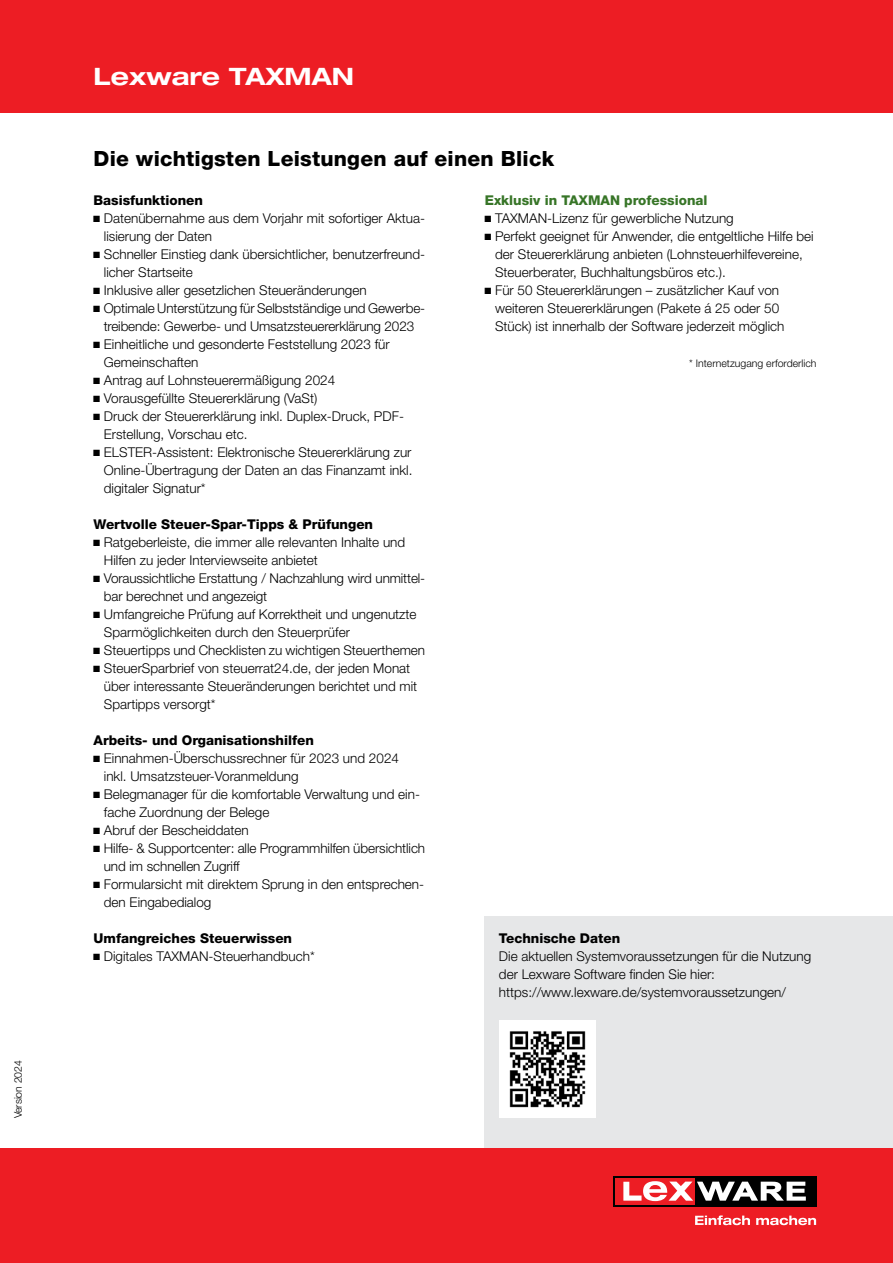
<style>
.page{position:relative;width:893px;height:1263px;background:#fff}
.page>*{position:absolute;margin:0;border:0;box-sizing:border-box;transform-origin:0 0}
.t1{font:700 expanded 24px "Helvetica Neue LT Std";color:#fff}
.t2{font:800 21px "Helvetica Neue LT Std";letter-spacing:.01em;color:#000}
.t3{font:300 13.5px/18px "Helvetica Neue LT Std";color:#000}
.t4{font:800 13.5px "Helvetica Neue LT Std";color:#000}
.t5{font:800 13.5px "Helvetica Neue LT Std";color:#377527}
.t6{font:300 10.5px "Helvetica Neue LT Std";color:#000}
</style>
<div class="page">
<div style="left:485px;top:916px;width:408px;height:246px;background:#e6e7e8"></div>
<img style="left:499px;top:1021px;width:97px;height:96px">
<div style="left:0;top:1148px;width:893px;height:115px;background:#ed1d24"></div>
<div style="left:613px;top:1176px;width:203px;height:30px;background:#000"></div>
<div style="left:615px;top:1178px;width:80px;height:26px;background:#ed1d24"></div>
<svg style="left:623px;top:1181px;width:183px;height:20px"></svg>
<svg style="left:695px;top:1215px;width:55px;height:10px"></svg>
<svg style="left:756px;top:1215px;width:60px;height:10px"></svg>
<div style="left:0;top:0;width:893px;height:113px;background:#ed1d24"></div>
<p class="t6" style="left:12px;top:1118px;width:59px;rotate:-90deg">Version 2024</p>
<h1 class="t1" style="left:94px;top:62px;width:262px">Lexware TAXMAN</h1>
<h2 class="t2" style="left:94px;top:146px;width:462px">Die wichtigsten Leistungen auf einen Blick</h2>
<p class="t4" style="left:94px;top:192px;width:111px">Basisfunktionen</p>
<p class="t3" style="left:104px;top:209px;width:323px;text-indent:-10px">■ Datenübernahme aus dem Vorjahr mit sofortiger Aktua&shy;lisierung der Daten</p>
<p class="t3" style="left:104px;top:245px;width:323px;text-indent:-10px">■ Schneller Einstieg dank übersichtlicher, benutzerfreund&shy;licher Startseite</p>
<p class="t3" style="left:94px;top:281px;width:275px">■ Inklusive aller gesetzlichen Steueränderungen</p>
<p class="t3" style="left:94px;top:299px;width:333px;text-align:center">■ Optimale Unterstützung für Selbstständige und Gewerbe&shy;treibende: Gewerbe- und Umsatzsteuererklärung 2023</p>
<p class="t3" style="left:104px;top:335px;width:287px;text-indent:-10px">■ Einheitliche und gesonderte Feststellung 2023 für<br>Gemeinschaften</p>
<p class="t3" style="left:94px;top:371px;width:243px">■ Antrag auf Lohnsteuerermäßigung 2024</p>
<p class="t3" style="left:94px;top:389px;width:225px">■ Vorausgefüllte Steuererklärung (VaSt)</p>
<p class="t3" style="left:104px;top:407px;width:302px;text-indent:-10px">■ Druck der Steuererklärung inkl. Duplex-Druck, PDF-<br>Erstellung, Vorschau etc.</p>
<p class="t3" style="left:104px;top:443px;width:310px;text-align:justify;text-indent:-10px">■ ELSTER-Assistent: Elektronische Steuererklärung zur Online-Übertragung der Daten an das Finanzamt inkl. digitaler Signatur*</p>
<p class="t4" style="left:94px;top:516px;width:281px">Wertvolle Steuer-Spar-Tipps &amp; Prüfungen</p>
<p class="t3" style="left:104px;top:533px;width:303px;text-indent:-10px">■ Ratgeberleiste, die immer alle relevanten Inhalte und<br>Hilfen zu jeder Interviewseite anbietet</p>
<p class="t3" style="left:104px;top:569px;width:323px;text-indent:-10px">■ Voraussichtliche Erstattung / Nachzahlung wird unmittel&shy;bar berechnet und angezeigt</p>
<p class="t3" style="left:104px;top:605px;width:314px;text-indent:-10px">■ Umfangreiche Prüfung auf Korrektheit und ungenutzte<br>Sparmöglichkeiten durch den Steuerprüfer</p>
<p class="t3" style="left:94px;top:641px;width:333px">■ Steuertipps und Checklisten zu wichtigen Steuerthemen</p>
<p class="t3" style="left:104px;top:659px;width:315px;text-indent:-10px">■ SteuerSparbrief von steuerrat24.de, der jeden Monat über interessante Steueränderungen berichtet und mit<br>Spartipps versorgt*</p>
<p class="t4" style="left:94px;top:732px;width:222px">Arbeits- und Organisationshilfen</p>
<p class="t3" style="left:104px;top:749px;width:297px;text-indent:-10px">■ Einnahmen-Überschussrechner für 2023 und 2024 inkl. Umsatzsteuer-Voranmeldung</p>
<p class="t3" style="left:104px;top:785px;width:318px;text-indent:-10px">■ Belegmanager für die komfortable Verwaltung und ein&shy;fache Zuordnung der Belege</p>
<p class="t3" style="left:94px;top:821px;width:157px">■ Abruf der Bescheiddaten</p>
<p class="t3" style="left:104px;top:839px;width:323px;text-indent:-10px">■ Hilfe- &amp; Supportcenter: alle Programmhilfen übersichtlich und im schnellen Zugriff</p>
<p class="t3" style="left:104px;top:875px;width:322px;text-indent:-10px">■ Formularsicht mit direktem Sprung in den entsprechen&shy;den Eingabedialog</p>
<p class="t4" style="left:94px;top:930px;width:200px">Umfangreiches Steuerwissen</p>
<p class="t3" style="left:94px;top:947px;width:223px">■ Digitales TAXMAN-Steuerhandbuch*</p>
<p class="t5" style="left:485px;top:192px;width:224px">Exklusiv in TAXMAN professional</p>
<p class="t3" style="left:485px;top:209px;width:250px">■ TAXMAN-Lizenz für gewerbliche Nutzung</p>
<p class="t3" style="left:495px;top:227px;width:320px;text-indent:-10px">■ Perfekt geeignet für Anwender, die entgeltliche Hilfe bei der Steuererklärung anbieten (Lohnsteuerhilfevereine,<br>Steuerberater, Buchhaltungsbüros etc.).</p>
<p class="t3" style="left:495px;top:281px;width:291px;text-indent:-10px">■ Für 50 Steuererklärungen – zusätzlicher Kauf von weiteren Steuererklärungen (Pakete á 25 oder 50<br>Stück) ist innerhalb der Software jederzeit möglich</p>
<p class="t6" style="left:689px;top:357px;width:129px">* Internetzugang erforderlich</p>
<p class="t4" style="left:499px;top:930px;width:123px">Technische Daten</p>
<p class="t3" style="left:499px;top:947px;width:314px">Die aktuellen Systemvoraussetzungen für die Nutzung der Lexware Software finden Sie hier: https://www.lexware.de/systemvoraussetzungen/</p>
</div>
